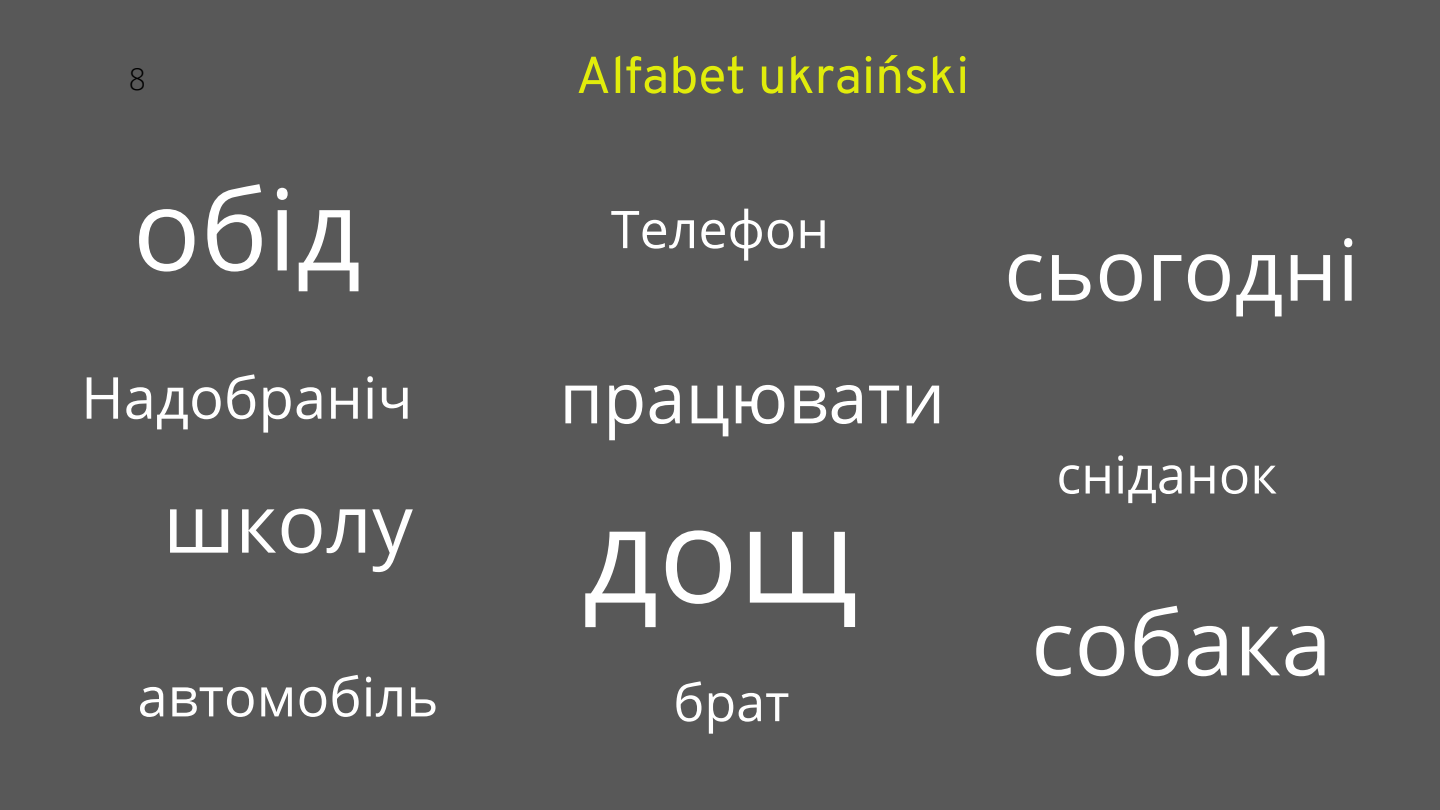
<style>
.page{position:relative;width:1440px;height:810px;background:#585858}
.page>*{position:absolute;margin:0;border:0;box-sizing:border-box;transform-origin:0 0}
.t1{font:132.5px "Open Sans";color:#fff}
.t2{font:112.7px "Open Sans";color:#fff}
.t3{font:90.9px "Open Sans";color:#fff}
.t4{font:85.3px "Open Sans";color:#fff}
.t5{font:80.9px "Open Sans";color:#fff}
.t6{font:70.5px "Open Sans";color:#fff}
.t7{font:57.9px "Open Sans";color:#fff}
.t8{font:54.3px "Open Sans";color:#fff}
.t9{font:52px "Open Sans";color:#fff}
.t10{font:51.8px "Overpass";color:#e1ec0b}
.t11{font:300 30px "Open Sans";color:#000}
</style>
<div class="page">
<h3 class="t11" style="left:129px;top:58px;width:19px">8</h3>
<h2 class="t2" style="left:133px;top:150px;width:230px">обід</h2>
<p class="t7" style="left:81px;top:357px;width:333px">Надобраніч</p>
<p class="t5" style="left:163px;top:466px;width:251px">школу</p>
<h4 class="t8" style="left:138px;top:658px;width:302px">автомобіль</h4>
<p class="t10" style="left:576px;top:54px;width:395px">Alfabet ukraiński</p>
<h3 class="t9" style="left:611px;top:193px;width:220px">Телефон</h3>
<h5 class="t6" style="left:559px;top:348px;width:387px">працювати</h5>
<h6 class="t1" style="left:583px;top:461px;width:276px">дощ</h6>
<p class="t9" style="left:673px;top:666px;width:118px">брат</p>
<p class="t4" style="left:1004px;top:210px;width:356px">сьогодні</p>
<h6 class="t9" style="left:1056px;top:438px;width:222px">сніданок</h6>
<h1 class="t3" style="left:1031px;top:578px;width:302px">собака</h1>
</div>
